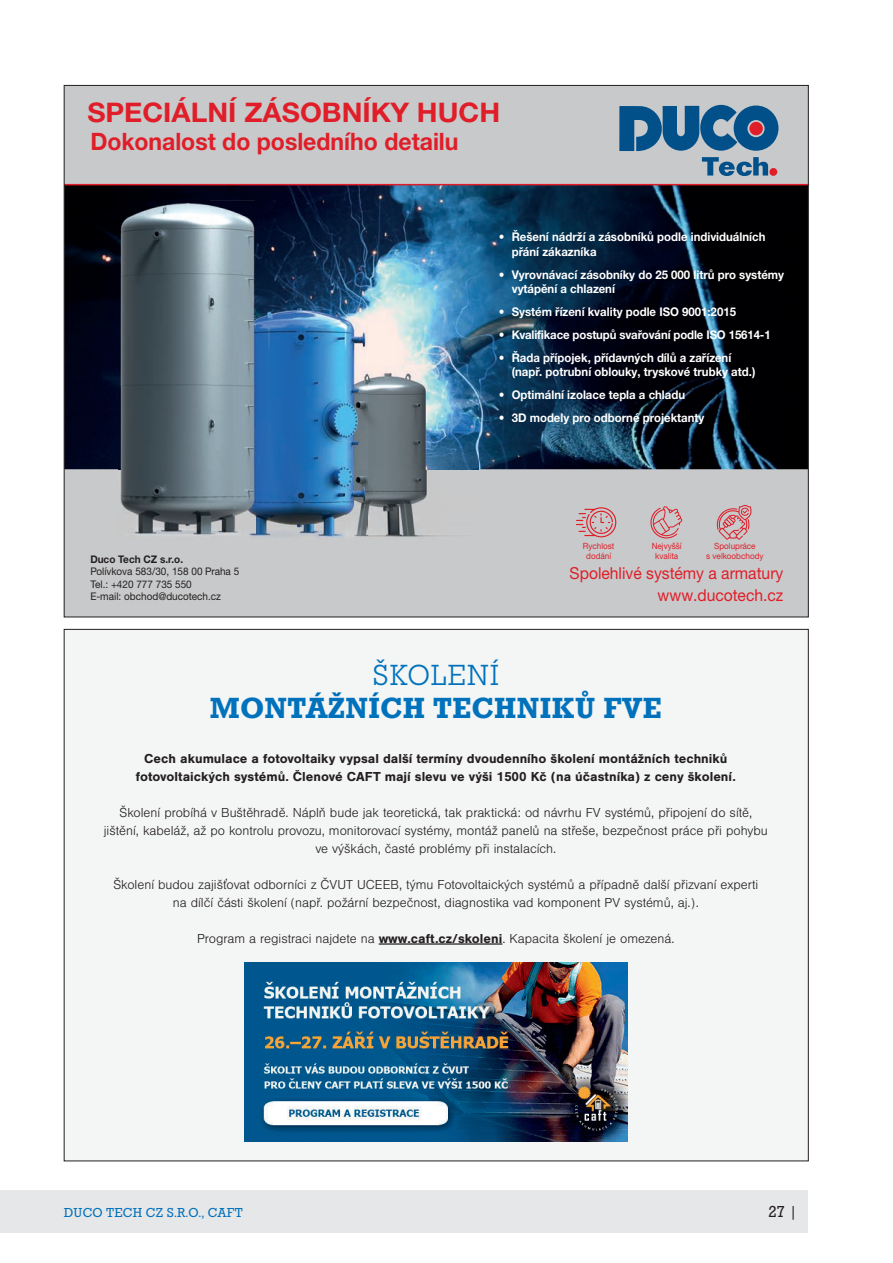
<style>
.page{position:relative;width:893px;height:1263px;background:#fff}
.page>*{position:absolute;margin:0;border:0;box-sizing:border-box;transform-origin:0 0}
.t1{font:500 30.3px "Roctus TOT";letter-spacing:.015em;color:#0072bc}
.t2{font:300 30.3px "Roctus TOT";letter-spacing:.015em;color:#0072bc}
.t3{font:700 27px "Helvetica Neue LTW1 G";color:#e01e29;scale:1.04 1}
.t4{font:700 24px "Helvetica Neue LTW1 G";color:#e01e29;scale:.96 1}
.t5{font:16.5px/21.3px "Helvetica Neue LTW1 G";color:#e01e29;text-align:right;scale:.95 1}
.t6{font:16.5px "Roctus TOT";color:#231f20}
.t7{font:300 13.5px/18px "Nimbus San";color:#231f20;text-align:center}
.t8{font:700 13.5px/18px "Nimbus San";color:#231f20;text-align:center}
.t9{font:13.5px "Roctus TOT";letter-spacing:.015em;color:#0072bc}
.t10{font:700 12px/14.4px "Helvetica Neue LTW1 G";color:#fff;scale:.95 1}
.t11{font:10.5px/12.6px "Helvetica Neue LTW1 G";color:#231f20;scale:.95 1}
.t12{font:700 10.5px "Helvetica Neue LTW1 G";color:#231f20;scale:.95 1}
.t13{font:8.55px/10.4px "Helvetica Neue LTW1 G";color:#e01e29;text-align:center;scale:.95 1}
.s1{font-weight:700}
</style>
<div class="page">
<div style="left:0;top:1191px;width:808px;height:42px;background:#e6e7e9"></div>
<div style="left:66px;top:87px;width:741px;height:528px;background:#c8c9ca"></div>
<svg style="left:702px;top:157px;width:75px;height:19px"></svg>
<svg style="left:619px;top:105px;width:159px;height:46px;background:#3b739c"></svg>
<div style="left:749px;top:122px;width:14px;height:13px;background:#e01e29;border-radius:50%"></div>
<svg style="left:650px;top:506px;width:33px;height:32px"></svg>
<svg style="left:717px;top:505px;width:34px;height:35px"></svg>
<svg style="left:576px;top:507px;width:40px;height:30px"></svg>
<img style="left:66px;top:185px;width:741px;height:284px">
<img style="left:119px;top:469px;width:360px;height:71px">
<img style="left:345px;top:366px;width:134px;height:103px">
<img style="left:293px;top:303px;width:74px;height:83px">
<img style="left:234px;top:303px;width:59px;height:166px">
<img style="left:292px;top:386px;width:53px;height:83px">
<img style="left:119px;top:201px;width:91px;height:268px">
<img style="left:210px;top:201px;width:45px;height:107px">
<img style="left:210px;top:308px;width:24px;height:161px">
<hr style="left:64px;top:184px;width:744px;height:1px;background:#e01e29">
<div style="left:64px;top:629px;width:744px;height:532px;background:#f4f5f5"></div>
<img style="left:245px;top:962px;width:382px;height:179px">
<hr style="left:379px;top:943px;width:123px;height:2px;background:#231f20">
<h2 class="t3" style="left:87px;top:96px;width:398px">SPECIÁLNÍ ZÁSOBNÍKY HUCH</h2>
<h3 class="t4" style="left:90px;top:127px;width:385px">Dokonalost do posledního detailu</h3>
<p class="t10" style="left:512px;top:230px;width:269px;text-indent:-13px">• Řešení nádrží a zásobníků podle individuálních přání zákazníka</p>
<p class="t10" style="left:512px;top:267px;width:288px;text-indent:-13px">• Vyrovnávací zásobníky do 25 000 litrů pro systémy vytápění a chlazení</p>
<p class="t10" style="left:499px;top:304px;width:251px">• Systém řízení kvality podle ISO 9001:2015</p>
<p class="t10" style="left:499px;top:327px;width:288px">• Kvalifikace postupů svařování podle ISO 15614-1</p>
<p class="t10" style="left:512px;top:350px;width:258px;text-indent:-13px">• Řada přípojek, přídavných dílů a zařízení (např. potrubní oblouky, tryskové trubky atd.)</p>
<p class="t10" style="left:499px;top:387px;width:197px">• Optimální izolace tepla a chladu</p>
<p class="t10" style="left:499px;top:410px;width:218px">• 3D modely pro odborné projektanty</p>
<p class="t13" style="left:583px;top:540px;width:35px">Rychlost dodání</p>
<p class="t13" style="left:652px;top:540px;width:33px">Nejvyšší kvalita</p>
<p class="t13" style="left:706px;top:540px;width:62px">Spolupráce<br>s velkoobchody</p>
<p class="t12" style="left:90px;top:552px;width:99px">Duco Tech CZ s.r.o.</p>
<p class="t11" style="left:90px;top:565px;width:158px">Polívkova 583/30, 158 00 Praha 5<br>Tel.: +420 777 735 550<br>E-mail: obchod@ducotech.cz</p>
<p class="t5" style="left:570px;top:563px;width:227px">Spolehlivé systémy a armatury www.ducotech.cz</p>
<h1 class="t2" style="left:373px;top:658px;width:128px">ŠKOLENÍ</h1>
<h1 class="t1" style="left:210px;top:691px;width:453px">MONTÁŽNÍCH TECHNIKŮ FVE</h1>
<p class="t8" style="left:136px;top:749px;width:601px">Cech akumulace a fotovoltaiky vypsal další termíny dvoudenního školení montážních techniků fotovoltaických systémů. Členové CAFT mají slevu ve výši 1500 Kč (na účastníka) z ceny školení.</p>
<p class="t7" style="left:104px;top:803px;width:666px">Školení probíhá v Buštěhradě. Náplň bude jak teoretická, tak praktická: od návrhu FV systémů, připojení do sítě, jištění, kabeláž, až po kontrolu provozu, monitorovací systémy, montáž panelů na střeše, bezpečnost práce při pohybu ve výškách, časté problémy při instalacích.</p>
<p class="t7" style="left:113px;top:875px;width:646px">Školení budou zajišťovat odborníci z ČVUT UCEEB, týmu Fotovoltaických systémů a případně další přizvaní experti na dílčí části školení (např. požární bezpečnost, diagnostika vad komponent PV systémů, aj.).</p>
<p class="t7" style="left:197px;top:929px;width:479px">Program a registraci najdete na <span class="s1">www.caft.cz/skoleni</span>. Kapacita školení je omezená.</p>
<p class="t9" style="left:64px;top:1205px;width:181px">DUCO TECH CZ S.R.O., CAFT</p>
<p class="t6" style="left:769px;top:1203px;width:30px">27 |</p>
</div>
